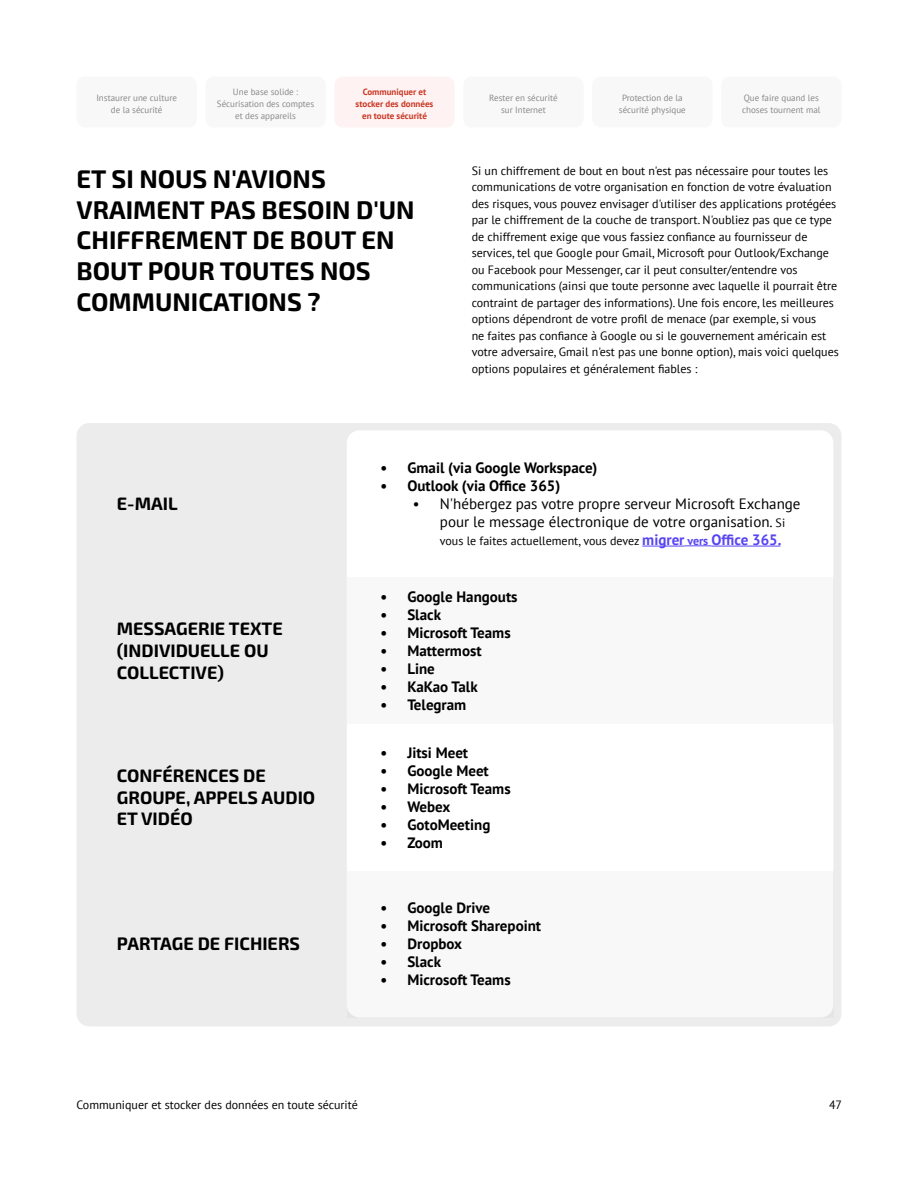
<style>
.page{position:relative;width:918px;height:1188px;background:#fff}
.page>*{position:absolute;margin:0;border:0;box-sizing:border-box;transform-origin:0 0}
.t1{font:700 25.5px/30.6px "Exo 2";color:#000}
.t2{font:700 18px/21.6px "Exo 2";color:#000}
.t3{font:700 15px "PT Sans";color:#000}
.t4{font:15px/18px "PT Sans";color:#000}
.t5{font:12px/16.5px "PT Sans";color:#000}
.t6{font:9px/12px "PT Sans";color:#878787;text-align:center}
.t7{font:700 9px/12px "PT Sans";color:#ca3826;text-align:center}
.s1{font-size:12px}
.s2{font-weight:700;font-size:15px;color:#5745f2}
.s3{font-weight:700;color:#5745f2}
</style>
<div class="page">
<div style="left:77px;top:423px;width:764px;height:603px;background:#ececec;border-radius:13px"></div>
<div style="left:347px;top:430px;width:486px;height:587px;background:#fff;border-radius:13px"></div>
<hr style="left:642px;top:546px;width:43px;height:1px;background:#5745f2">
<svg style="left:685px;top:546px;width:26px;height:1px"></svg>
<hr style="left:711px;top:546px;width:69px;height:1px;background:#5745f2">
<div style="left:77px;top:77px;width:120px;height:51px;background:#f8f8f8;border-radius:9px"></div>
<div style="left:205px;top:77px;width:121px;height:51px;background:#f8f8f8;border-radius:9px"></div>
<div style="left:334px;top:77px;width:121px;height:51px;background:#fef3f2;border-radius:9px"></div>
<div style="left:463px;top:77px;width:121px;height:51px;background:#f8f8f8;border-radius:9px"></div>
<div style="left:592px;top:77px;width:121px;height:51px;background:#f8f8f8;border-radius:9px"></div>
<div style="left:721px;top:77px;width:120px;height:51px;background:#f8f8f8;border-radius:9px"></div>
<p class="t6" style="left:96px;top:91px;width:82px">Instaurer une culture de la sécurité</p>
<p class="t6" style="left:217px;top:85px;width:99px">Une base solide :<br>Sécurisation des comptes et des appareils</p>
<p class="t7" style="left:356px;top:85px;width:79px">Communiquer et stocker des données en toute sécurité</p>
<p class="t6" style="left:489px;top:91px;width:70px">Rester en sécurité sur Internet</p>
<p class="t6" style="left:619px;top:91px;width:69px">Protection de la sécurité physique</p>
<p class="t6" style="left:742px;top:91px;width:80px;text-align:left">Que faire quand les choses tournent mal</p>
<h1 class="t1" style="left:77px;top:164px;width:340px">ET SI NOUS N'AVIONS<br>VRAIMENT PAS BESOIN D'UN<br>CHIFFREMENT DE BOUT EN<br>BOUT POUR TOUTES NOS<br>COMMUNICATIONS ?</h1>
<p class="t5" style="left:472px;top:162px;width:369px">Si un chiffrement de bout en bout n'est pas nécessaire pour toutes les communications de votre organisation en fonction de votre évaluation des risques, vous pouvez envisager d'utiliser des applications protégées par le chiffrement de la couche de transport. N'oubliez pas que ce type de chiffrement exige que vous fassiez confiance au fournisseur de services, tel que Google pour Gmail, Microsoft pour Outlook/Exchange ou Facebook pour Messenger, car il peut consulter/entendre vos communications (ainsi que toute personne avec laquelle il pourrait être contraint de partager des informations). Une fois encore, les meilleures options dépendront de votre profil de menace (par exemple, si vous<br>ne faites pas confiance à Google ou si le gouvernement américain est votre adversaire, Gmail n'est pas une bonne option), mais voici quelques options populaires et généralement fiables :</p>
<h2 class="t2" style="left:117px;top:493px;width:62px">E-MAIL</h2>
<h2 class="t2" style="left:117px;top:619px;width:167px">MESSAGERIE TEXTE (INDIVIDUELLE OU<br>COLLECTIVE)</h2>
<h2 class="t2" style="left:117px;top:765px;width:200px">CONFÉRENCES DE<br>GROUPE, APPELS AUDIO<br>ET VIDÉO</h2>
<h2 class="t2" style="left:117px;top:934px;width:185px">PARTAGE DE FICHIERS</h2>
<p class="t3" style="left:380px;top:458px;width:219px">• Gmail (via Google Workspace)</p>
<p class="t3" style="left:380px;top:476px;width:181px">• Outlook (via Office 365)</p>
<p class="t4" style="left:440px;top:494px;width:362px;text-indent:-27px">• N'hébergez pas votre propre serveur Microsoft Exchange pour le message électronique de votre organisation. <span class="s1">Si</span></p>
<p class="t5" style="left:440px;top:532px;width:343px">vous le faites actuellement, vous devez <span class="s2">migrer</span> <span class="s3">vers</span> <span class="s2">Office 365.</span></p>
<p class="t3" style="left:380px;top:587px;width:139px">• Google Hangouts</p>
<p class="t3" style="left:380px;top:605px;width:62px">• Slack</p>
<p class="t3" style="left:380px;top:623px;width:132px">• Microsoft Teams</p>
<p class="t3" style="left:380px;top:641px;width:103px">• Mattermost</p>
<p class="t3" style="left:380px;top:659px;width:56px">• Line</p>
<p class="t3" style="left:380px;top:677px;width:99px">• KaKao Talk</p>
<p class="t3" style="left:380px;top:695px;width:87px">• Telegram</p>
<p class="t3" style="left:380px;top:743px;width:89px">• Jitsi Meet</p>
<p class="t3" style="left:380px;top:761px;width:110px">• Google Meet</p>
<p class="t3" style="left:380px;top:779px;width:132px">• Microsoft Teams</p>
<p class="t3" style="left:380px;top:797px;width:71px">• Webex</p>
<p class="t3" style="left:380px;top:815px;width:112px">• GotoMeeting</p>
<p class="t3" style="left:380px;top:833px;width:64px">• Zoom</p>
<p class="t3" style="left:380px;top:898px;width:111px">• Google Drive</p>
<p class="t3" style="left:380px;top:916px;width:162px">• Microsoft Sharepoint</p>
<p class="t3" style="left:380px;top:934px;width:83px">• Dropbox</p>
<p class="t3" style="left:380px;top:952px;width:62px">• Slack</p>
<p class="t3" style="left:380px;top:970px;width:132px">• Microsoft Teams</p>
<p class="t5" style="left:77px;top:1096px;width:283px">Communiquer et stocker des données en toute sécurité</p>
<p class="t5" style="left:829px;top:1097px;width:15px">47</p>
</div>
